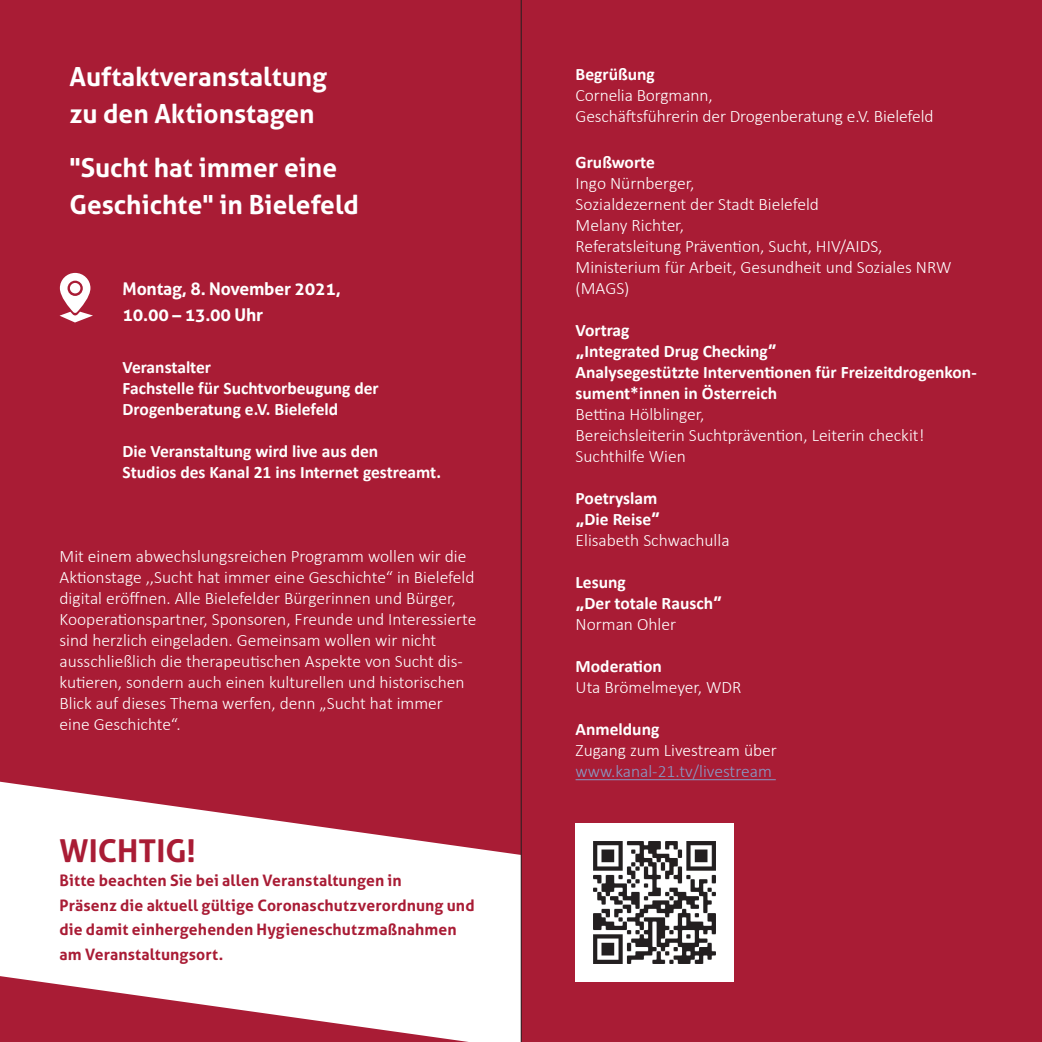
<style>
.page{position:relative;width:1042px;height:1042px;background:#a91c35}
.page>*{position:absolute;margin:0;border:0;box-sizing:border-box;transform-origin:0 0}
.t1{font:700 31.5px "Aller";color:#a91c35}
.t2{font:700 26.25px/36.2px "Aller";color:#fff}
.t3{font:300 17.5px/21px "Calibri";color:#fff}
.t4{font:700 17.5px/21px "Calibri";color:#fff}
.t5{font:700 17.5px/26.2px "Aller";letter-spacing:-.01em;color:#fff}
.t6{font:300 17.5px "Calibri";color:#879bc7}
.t7{font:700 15.75px/24.5px "Aller";letter-spacing:.005em;color:#a91c35}
.s1{font-family:"Aller"}
.s2{font-weight:700}
.s3{font-family:"Aller";font-weight:700}
.s4{font-weight:300}
</style>
<div class="page">
<hr style="left:575px;top:779px;width:201px;height:1px;background:#879bc7">
<svg style="left:60px;top:273px;width:33px;height:49px"></svg>
<svg style="left:0;top:782px;width:521px;height:260px;fill:#fff"></svg>
<img style="left:575px;top:824px;width:158px;height:157px">
<hr style="left:521px;top:0;width:1px;height:1042px;background:#231f20">
<h2 class="t2" style="left:69px;top:59px;width:259px">Auftaktveranstaltung zu den Aktionstagen</h2>
<h2 class="t2" style="left:69px;top:150px;width:291px">"Sucht hat immer eine<br>Geschichte" in Bielefeld</h2>
<p class="t5" style="left:123px;top:275px;width:220px">Montag, 8. November 2021,<br>10.00 – 13.00 Uhr</p>
<p class="t4" style="left:123px;top:356px;width:258px">Veranstalter<br>Fachstelle für Suchtvorbeugung der<br>Drogenberatung e.V. Bielefeld</p>
<p class="t4" style="left:123px;top:440px;width:320px">Die Veranstaltung wird live aus den<br>Studios des Kanal 21 ins Internet gestreamt.</p>
<p class="t3" style="left:60px;top:545px;width:418px">Mit einem abwechslungsreichen Programm wollen wir die Aktionstage ,,Sucht hat immer eine Geschichte“ in Bielefeld digital eröffnen. Alle Bielefelder Bürgerinnen und Bürger, Kooperationspartner, Sponsoren, Freunde und Interessierte sind herzlich eingeladen. Gemeinsam wollen wir nicht ausschließlich die therapeutischen Aspekte von Sucht dis&shy;kutieren, sondern auch einen kulturellen und historischen Blick auf dieses Thema werfen, denn „Sucht hat immer eine Geschichte“.</p>
<h1 class="t1" style="left:60px;top:831px;width:138px">WICHTIG!</h1>
<p class="t7" style="left:60px;top:868px;width:416px">Bitte beachten Sie bei allen Veranstaltungen in<br>Präsenz die aktuell gültige Coronaschutzverordnung und die damit einhergehenden Hygieneschutzmaßnahmen am Veranstaltungsort.</p>
<p class="t4" style="left:575px;top:64px;width:81px">Begrüßung</p>
<p class="t3" style="left:575px;top:85px;width:359px">Cornelia Borgmann,<br>Geschäftsführerin der Drogenberatung e.V. Bielefeld</p>
<p class="t4" style="left:575px;top:152px;width:81px">Grußworte</p>
<p class="t3" style="left:575px;top:173px;width:377px">Ingo Nürnberger,<br>Sozialdezernent der Stadt Bielefeld<br>Melany Richter,<br>Referatsleitung Prävention, Sucht, HIV/AIDS,<br>Ministerium für Arbeit, Gesundheit und Soziales NRW (MAGS)</p>
<p class="t4" style="left:575px;top:320px;width:403px">Vortrag<br><span class="s1">„</span>Integrated Drug Checking<span class="s1">”<br></span>Analysegestützte Interventionen für Freizeitdrogenkon&shy;sument*innen in Österreich</p>
<p class="t3" style="left:575px;top:404px;width:350px">Bettina Hölblinger,<br>Bereichsleiterin Suchtprävention, Leiterin checkit!<br>Suchthilfe Wien</p>
<p class="t3" style="left:575px;top:488px;width:155px"><span class="s2">Poetryslam<br></span><span class="s3">„</span><span class="s2">Die Reise</span><span class="s3">”<br></span>Elisabeth Schwachulla</p>
<p class="t4" style="left:575px;top:572px;width:148px">Lesung<br><span class="s1">„</span>Der totale Rausch<span class="s1">”<br></span><span class="s4">Norman Ohler</span></p>
<p class="t4" style="left:575px;top:656px;width:88px">Moderation</p>
<p class="t3" style="left:575px;top:677px;width:167px">Uta Brömelmeyer, WDR</p>
<p class="t4" style="left:575px;top:719px;width:85px">Anmeldung</p>
<p class="t3" style="left:575px;top:740px;width:203px">Zugang zum Livestream über</p>
<p class="t6" style="left:575px;top:761px;width:198px">www.kanal-21.tv/livestream</p>
</div>
